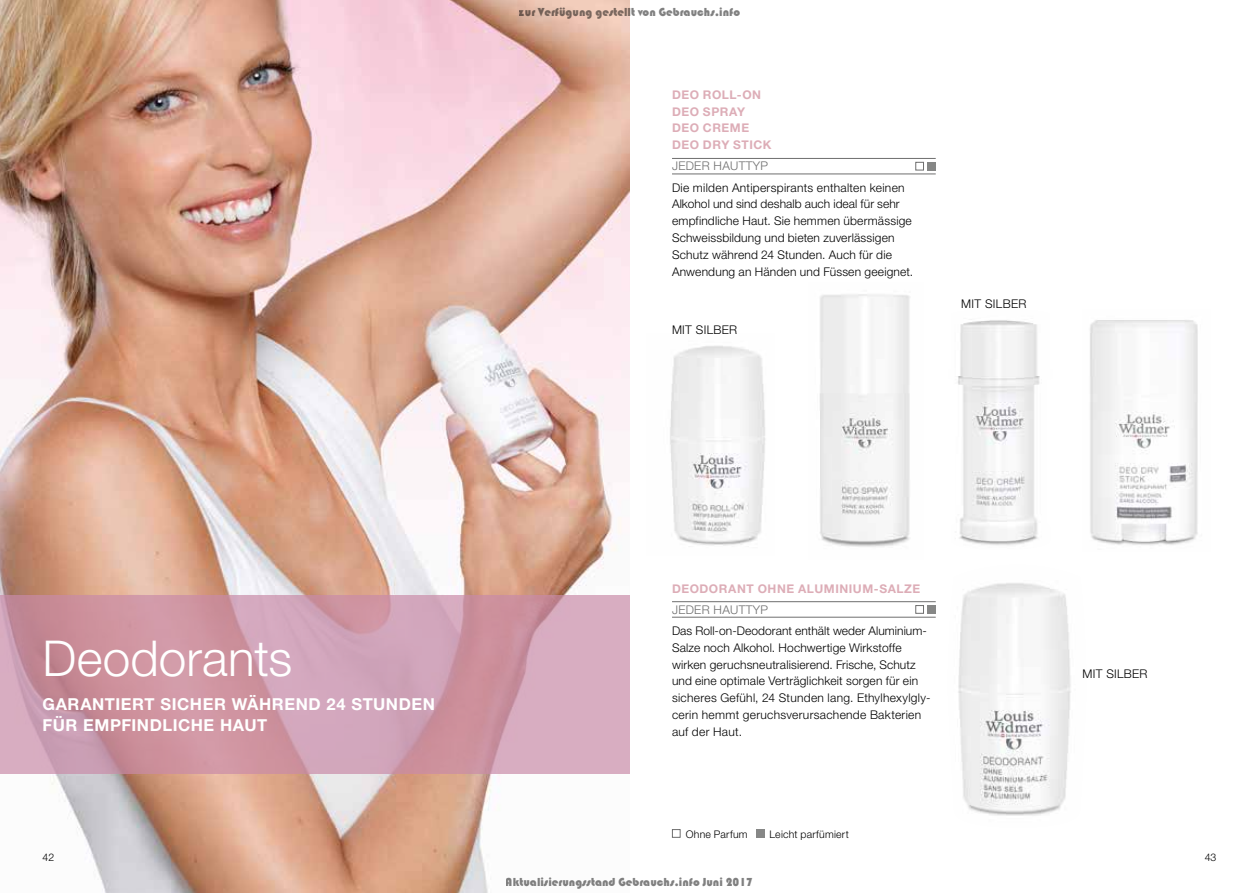
<style>
.page{position:relative;width:1259px;height:893px;background:#fff}
.page>*{position:absolute;margin:0;border:0;box-sizing:border-box;transform-origin:0 0}
.t1{font:300 49.5px "Helvetica Neue";color:#fff}
.t2{font:700 16.5px/21px "Helvetica Neue";letter-spacing:.035em;color:#fff}
.t3{font:300 12px/16.8px "Helvetica Neue";letter-spacing:.015em;color:#000}
.t4{font:12px "Bauhaus 93";color:rgb(0 0 0/.5)}
.t5{font:700 12px/16.8px "Helvetica Neue";letter-spacing:.045em;color:#ddadb7}
.t6{font:300 12px "Helvetica Neue";letter-spacing:.025em;color:#6e6e6e}
.t7{font:300 10.5px "Helvetica Neue";letter-spacing:.02em;color:#000}
</style>
<div class="page">
<img style="left:0;top:0;width:629px;height:893px">
<img style="left:820px;top:294px;width:90px;height:253px">
<img style="left:670px;top:346px;width:96px;height:200px">
<img style="left:958px;top:320px;width:82px;height:226px">
<img style="left:1090px;top:320px;width:108px;height:226px">
<img style="left:958px;top:583px;width:113px;height:233px">
<hr style="left:672px;top:158px;width:263px;height:1px;background:#6e6e6e">
<hr style="left:672px;top:174px;width:263px;height:1px;background:#6e6e6e">
<div style="left:915px;top:162px;width:9px;height:8px;border:1px solid #6e6e6e"></div>
<div style="left:927px;top:162px;width:8px;height:8px;background:#868786"></div>
<hr style="left:672px;top:601px;width:263px;height:1px;background:#6e6e6e">
<hr style="left:672px;top:617px;width:263px;height:1px;background:#6e6e6e">
<div style="left:915px;top:605px;width:9px;height:9px;border:1px solid #6e6e6e"></div>
<div style="left:927px;top:605px;width:8px;height:9px;background:#868786"></div>
<div style="left:672px;top:829px;width:8px;height:9px;border:1px solid #6e6e6e"></div>
<div style="left:756px;top:829px;width:8px;height:9px;background:#868786"></div>
<svg style="left:0;top:595px;width:629px;height:179px;background:#cf9cad"></svg>
<p class="t4" style="left:519px;top:6px;width:223px">zur Verfügung gestellt von Gebrauchs.info</p>
<h1 class="t1" style="left:43px;top:628px;width:251px">Deodorants</h1>
<h2 class="t2" style="left:43px;top:693px;width:394px">GARANTIERT SICHER WÄHREND 24 STUNDEN<br>FÜR EMPFINDLICHE HAUT</h2>
<p class="t5" style="left:672px;top:86px;width:101px">DEO ROLL-ON<br>DEO SPRAY<br>DEO CREME<br>DEO DRY STICK</p>
<p class="t6" style="left:672px;top:159px;width:97px">JEDER HAUTTYP</p>
<p class="t3" style="left:672px;top:179px;width:243px">Die milden Antiperspirants enthalten keinen Alkohol und sind deshalb auch ideal für sehr empfindliche Haut. Sie hemmen übermässige Schweissbildung und bieten zuverlässigen Schutz während 24 Stunden. Auch für die Anwendung an Händen und Füssen geeignet.</p>
<p class="t3" style="left:672px;top:321px;width:67px">MIT SILBER</p>
<p class="t3" style="left:961px;top:295px;width:67px">MIT SILBER</p>
<p class="t5" style="left:672px;top:580px;width:250px">DEODORANT OHNE ALUMINIUM-SALZE</p>
<p class="t6" style="left:672px;top:602px;width:97px">JEDER HAUTTYP</p>
<p class="t3" style="left:672px;top:622px;width:260px">Das Roll-on-Deodorant enthält weder Aluminium-Salze noch Alkohol. Hochwertige Wirkstoffe wirken geruchsneutralisierend. Frische, Schutz und eine optimale Verträglichkeit sorgen für ein sicheres Gefühl, 24 Stunden lang. Ethylhexylgly&shy;cerin hemmt geruchsverursachende Bakterien auf der Haut.</p>
<p class="t7" style="left:686px;top:827px;width:63px">Ohne Parfum</p>
<p class="t7" style="left:769px;top:827px;width:81px">Leicht parfümiert</p>
<p class="t3" style="left:1082px;top:665px;width:67px">MIT SILBER</p>
<p class="t7" style="left:43px;top:851px;width:13px">42</p>
<p class="t7" style="left:1204px;top:851px;width:13px">43</p>
<p class="t4" style="left:506px;top:875px;width:249px">Aktualisierungsstand Gebrauchs.info Juni 2017</p>
</div>
